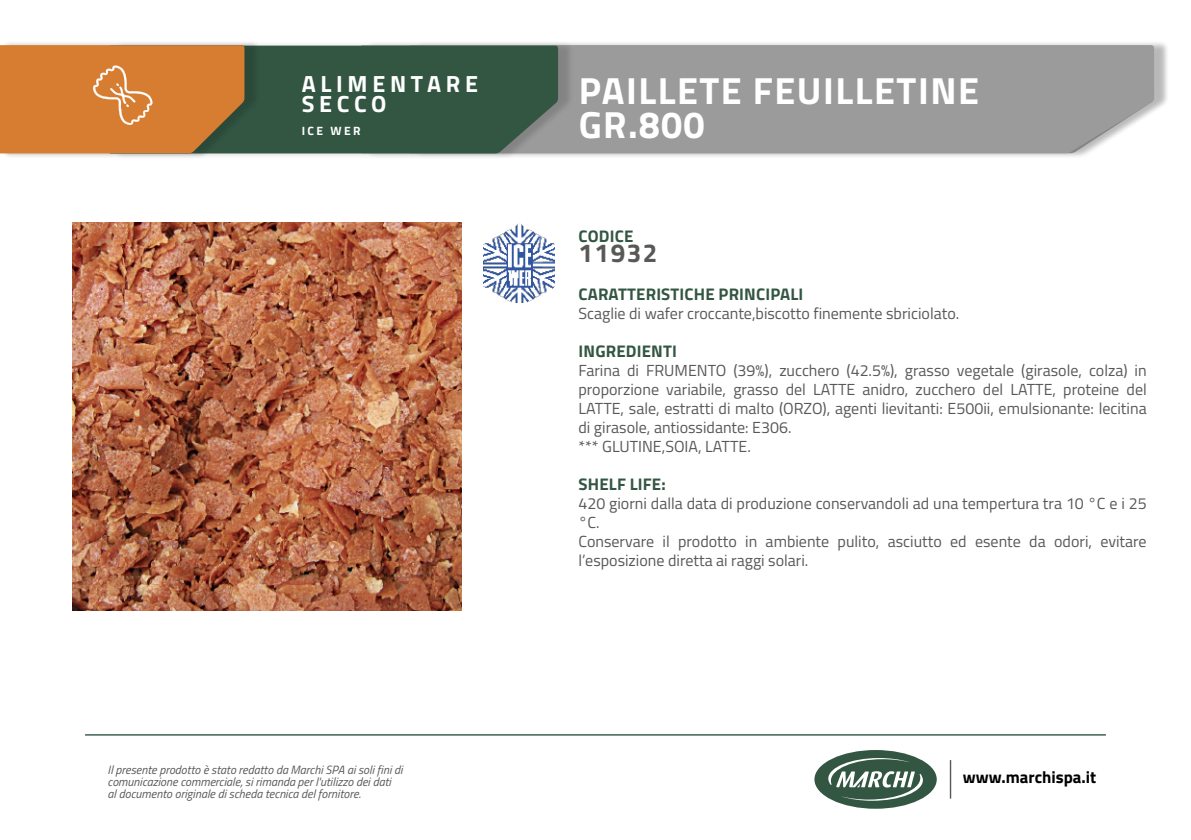
<style>
.page{position:relative;width:1191px;height:840px;background:#fff}
.page>*{position:absolute;margin:0;border:0;box-sizing:border-box;transform-origin:0 0}
.t1{font:700 37.8px/34.2px "Titillium Web";letter-spacing:.04em;color:#fff}
.t2{font:700 26px "Titillium Web";letter-spacing:.06em;color:#585857}
.t3{font:700 23.4px "Titillium Web";letter-spacing:.2em;color:#fff}
.t4{font:700 16.8px "Titillium Web";letter-spacing:.01em;color:#335643}
.t5{font:700 16.8px "Titillium Web";color:#000}
.t6{font:16px/19px "Titillium Web";color:#585857}
.t7{font:italic 12px/12px "Titillium Web";color:#585857}
.t8{font:700 12px "Titillium Web";letter-spacing:.2em;color:#fff}
</style>
<div class="page">
<img style="left:73px;top:222px;width:388px;height:388px">
<div style="left:365px;top:40px;width:804px;height:119px;background:#000;opacity:.15"></div>
<div style="left:574px;top:45px;width:580px;height:108px;background:#9c9b9b"></div>
<div style="left:113px;top:40px;width:461px;height:119px;background:#000;opacity:.15"></div>
<div style="left:260px;top:46px;width:298px;height:107px;background:#335643"></div>
<div style="left:0;top:40px;width:260px;height:119px;background:#000;opacity:.15"></div>
<svg style="left:0;top:45px;width:244px;height:108px;background:#ce7d36"></svg>
<img style="left:484px;top:224px;width:71px;height:78px">
<hr style="left:949px;top:759px;width:2px;height:39px;background:#585857">
<div style="left:814px;top:749px;width:122px;height:59px;background:#335643;border-radius:50%"></div>
<svg style="left:828px;top:757px;width:95px;height:43px"></svg>
<hr style="left:85px;top:733px;width:1021px;height:2px;background:#335643">
<p class="t3" style="left:302px;top:66px;width:178px">ALIMENTARE</p>
<p class="t3" style="left:302px;top:86px;width:86px">SECCO</p>
<p class="t8" style="left:302px;top:121px;width:60px">ICE WER</p>
<p class="t7" style="left:108px;top:762px;width:296px">Il presente prodotto è stato redatto da Marchi SPA ai soli fini di comunicazione commerciale, si rimanda per l'utilizzo dei dati<br>al documento originale di scheda tecnica del fornitore.</p>
<p class="t1" style="left:606px;top:71px;width:449px;text-indent:-24px">LE CAMEMBERT LONG LIFE .125 X24</p>
<p class="t1" style="left:578px;top:71px;width:402px">PAILLETE FEUILLETINE</p>
<p class="t1" style="left:578px;top:105px;width:127px">GR.800</p>
<p class="t4" style="left:578px;top:223px;width:56px">CODICE</p>
<p class="t2" style="left:578px;top:233px;width:81px">11932</p>
<p class="t4" style="left:578px;top:281px;width:226px">CARATTERISTICHE PRINCIPALI</p>
<p class="t6" style="left:578px;top:303px;width:382px">Scaglie di wafer croccante,biscotto finemente sbriciolato.</p>
<p class="t4" style="left:578px;top:338px;width:100px">INGREDIENTI</p>
<p class="t6" style="left:578px;top:360px;width:570px;text-align:justify">Farina di FRUMENTO (39%), zucchero (42.5%), grasso vegetale (girasole, colza) in proporzione variabile, grasso del LATTE anidro, zucchero del LATTE, proteine del LATTE, sale, estratti di malto (ORZO), agenti lievitanti: E500ii, emulsionante: lecitina di girasole, antiossidante: E306.</p>
<p class="t6" style="left:578px;top:436px;width:174px">*** GLUTINE,SOIA, LATTE.</p>
<p class="t4" style="left:578px;top:471px;width:89px">SHELF LIFE:</p>
<p class="t6" style="left:578px;top:493px;width:569px">420 giorni dalla data di produzione conservandoli ad una tempertura tra 10 °C e i 25 °C.</p>
<p class="t6" style="left:578px;top:531px;width:570px">Conservare il prodotto in ambiente pulito, asciutto ed esente da odori, evitare l’esposizione diretta ai raggi solari.</p>
<p class="t5" style="left:963px;top:764px;width:135px">www.marchispa.it</p>
</div>
